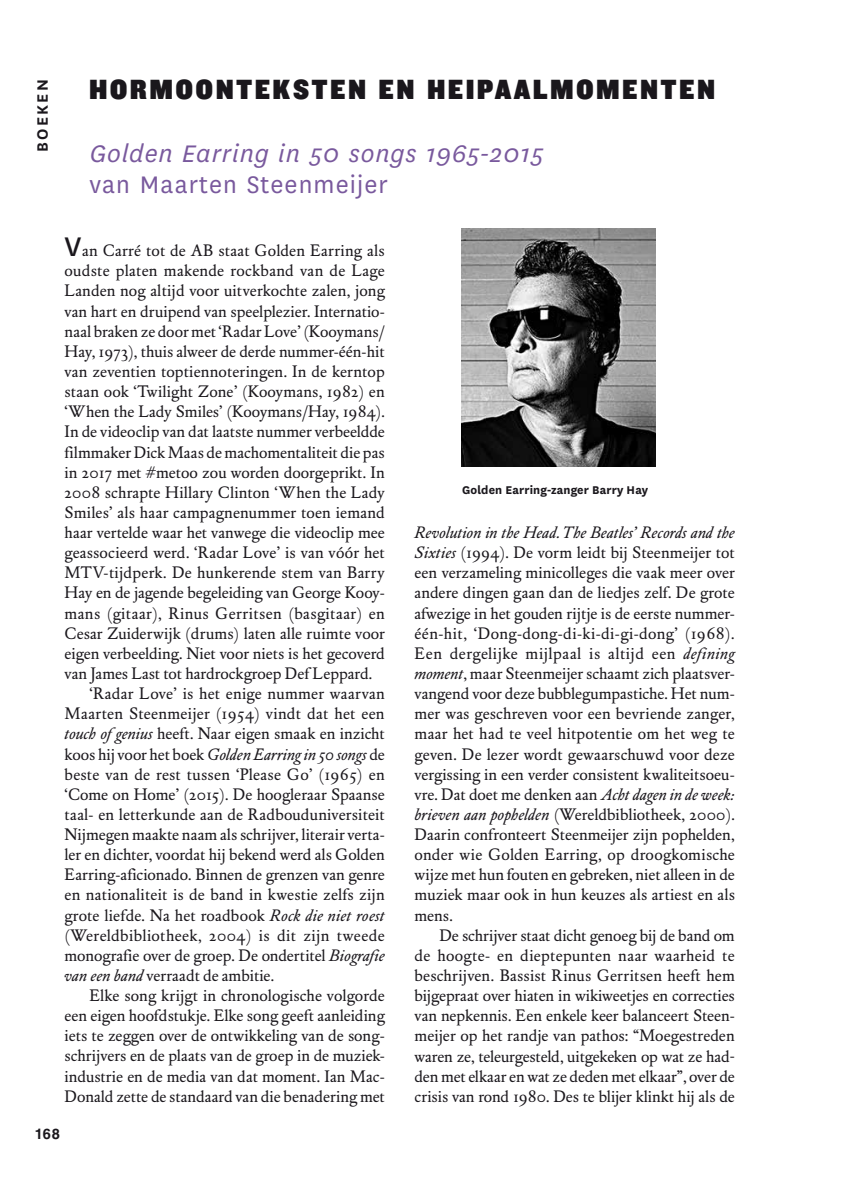
<style>
.page{position:relative;width:844px;height:1191px;background:#fff}
.page>*{position:absolute;margin:0;border:0;box-sizing:border-box;transform-origin:0 0}
.t1{font:28.88px "Knockout HTF91 Ultmt Middlewt";letter-spacing:.11em;color:#1a171c;scale:.95 1}
.t2{font:italic 28px "National";letter-spacing:.03em;color:#79599d}
.t3{font:28px "National";letter-spacing:.04em;color:#79599d}
.t4{font:600 17.5px "National";letter-spacing:.12em;color:#1a171c}
.t5{font:16.45px/20.1px "DTL Elzevir ST";letter-spacing:.005em;color:#1a171c;text-align:justify}
.t6{font:16.45px "DTL Elzevir ST";letter-spacing:.025em;color:#1a171c}
.t7{font:italic 16.28px "DTL Elzevir ST";letter-spacing:.005em;color:#1a171c}
.t8{font:700 14.7px "Helvetica LT Std";color:#1a171c}
.t9{font:700 13.12px "National";letter-spacing:.01em;color:#1a171c}
.s1{font-family:"National";font-size:31.5px}
.s2{font-style:italic;font-size:16.28px}
.s3{font-style:normal;font-size:16.45px}
</style>
<div class="page">
<img style="left:461px;top:228px;width:194px;height:238px">
<p class="t4" style="left:30px;top:152px;width:74px;rotate:-90deg">BOEKEN</p>
<h1 class="t1" style="left:89px;top:73px;width:659px">HORMOONTEKSTEN EN HEIPAALMOMENTEN</h1>
<h2 class="t2" style="left:89px;top:136px;width:455px">Golden Earring in 50 songs 1965-2015</h2>
<h2 class="t3" style="left:89px;top:167px;width:300px">van Maarten Steenmeijer</h2>
<p class="t5" style="left:64px;top:241px;width:321px"><span class="s1">V</span>an Carré tot de AB staat Golden Earring als</p>
<p class="t5" style="left:64px;top:261px;width:322px">oudste platen makende rockband van de Lage</p>
<p class="t5" style="left:64px;top:281px;width:321px">Landen nog altijd voor uitverkochte zalen, jong</p>
<p class="t5" style="left:64px;top:301px;width:321px">van hart en druipend van speelplezier. Internatio-</p>
<p class="t5" style="left:64px;top:321px;width:321px">naal braken ze door met ‘Radar Love’ (Kooymans/</p>
<p class="t5" style="left:64px;top:341px;width:321px">Hay, 1973), thuis alweer de derde nummer-één-hit</p>
<p class="t5" style="left:64px;top:361px;width:321px">van zeventien toptiennoteringen. In de kerntop</p>
<p class="t5" style="left:64px;top:382px;width:321px">staan ook ‘Twilight Zone’ (Kooymans, 1982) en</p>
<p class="t5" style="left:64px;top:402px;width:321px">‘When the Lady Smiles’ (Kooymans/Hay, 1984).</p>
<p class="t5" style="left:64px;top:422px;width:321px">In de videoclip van dat laatste nummer verbeeldde</p>
<p class="t5" style="left:64px;top:442px;width:321px">filmmaker Dick Maas de machomentaliteit die pas</p>
<p class="t5" style="left:64px;top:462px;width:322px">in 2017 met #metoo zou worden doorgeprikt. In</p>
<p class="t5" style="left:64px;top:482px;width:321px">2008 schrapte Hillary Clinton ‘When the Lady</p>
<p class="t5" style="left:64px;top:502px;width:321px">Smiles’ als haar campagnenummer toen iemand</p>
<p class="t5" style="left:64px;top:522px;width:321px">haar vertelde waar het vanwege die videoclip mee</p>
<p class="t5" style="left:64px;top:543px;width:321px">geassocieerd werd. ‘Radar Love’ is van vóór het</p>
<p class="t5" style="left:64px;top:563px;width:321px">MTV-tijdperk. De hunkerende stem van Barry</p>
<p class="t5" style="left:64px;top:583px;width:321px">Hay en de jagende begeleiding van George Kooy-</p>
<p class="t6" style="left:64px;top:603px;width:321px">mans (gitaar), Rinus Gerritsen (basgitaar) en</p>
<p class="t5" style="left:64px;top:623px;width:322px">Cesar Zuiderwijk (drums) laten alle ruimte voor</p>
<p class="t5" style="left:64px;top:643px;width:322px">eigen verbeelding. Niet voor niets is het gecoverd</p>
<p class="t5" style="left:64px;top:663px;width:309px">van James Last tot hardrockgroep Def Leppard.</p>
<p class="t5" style="left:89px;top:683px;width:297px">‘Radar Love’ is het enige nummer waarvan</p>
<p class="t5" style="left:64px;top:704px;width:321px">Maarten Steenmeijer (1954) vindt dat het een</p>
<p class="t5" style="left:64px;top:724px;width:322px"><span class="s2">touch ofgenius</span> heeft. Naar eigen smaak en inzicht</p>
<p class="t7" style="left:64px;top:744px;width:321px"><span class="s3">koos hij voor het boek</span> Golden Earring in 50 songs <span class="s3">de</span></p>
<p class="t5" style="left:64px;top:764px;width:322px">beste van de rest tussen ‘Please Go’ (1965) en ‘Come on Home’ (2015). De hoogleraar Spaanse taal- en letterkunde aan de Radbouduniversiteit Nijmegen maakte naam als schrijver, literair verta&shy;ler en dichter, voordat hij bekend werd als Golden Earring-aficionado. Binnen de grenzen van genre en nationaliteit is de band in kwestie zelfs zijn grote liefde. Na het roadbook <span class="s2">Rock die niet roest </span>(Wereldbibliotheek, 2004) is dit zijn tweede monografie over de groep. De ondertitel <span class="s2">Biografie van een band</span> verraadt de ambitie.</p>
<p class="t5" style="left:64px;top:985px;width:322px;text-indent:25px">Elke song krijgt in chronologische volgorde een eigen hoofdstukje. Elke song geeft aanleiding iets te zeggen over de ontwikkeling van de song&shy;schrijvers en de plaats van de groep in de muziek&shy;industrie en de media van dat moment. Ian Mac-Donald zette de standaard van die benadering met</p>
<p class="t9" style="left:462px;top:480px;width:187px">Golden Earring-zanger Barry Hay</p>
<p class="t7" style="left:414px;top:523px;width:321px">Revolution in the Head. The Beatles’ Records and the</p>
<p class="t5" style="left:414px;top:543px;width:322px"><span class="s2">Sixties</span> (1994). De vorm leidt bij Steenmeijer tot een verzameling minicolleges die vaak meer over andere dingen gaan dan de liedjes zelf. De grote afwezige in het gouden rijtje is de eerste nummer&shy;één-hit, ‘Dong-dong-di-ki-di-gi-dong’ (1968).<br>Een dergelijke mijlpaal is altijd een <span class="s2">defining moment</span>, maar Steenmeijer schaamt zich plaatsver&shy;vangend voor deze bubblegumpastiche. Het num&shy;mer was geschreven voor een bevriende zanger, maar het had te veel hitpotentie om het weg te geven. De lezer wordt gewaarschuwd voor deze vergissing in een verder consistent kwaliteitsoeu&shy;vre. Dat doet me denken aan <span class="s2">Acht dagen in de week: brieven aan pophelden</span> (Wereldbibliotheek, 2000).<br>Daarin confronteert Steenmeijer zijn pophelden, onder wie Golden Earring, op droogkomische wijze met hun fouten en gebreken, niet alleen in de muziek maar ook in hun keuzes als artiest en als mens.</p>
<p class="t5" style="left:414px;top:925px;width:322px;text-indent:25px">De schrijver staat dicht genoeg bij de band om de hoogte- en dieptepunten naar waarheid te beschrijven. Bassist Rinus Gerritsen heeft hem bijgepraat over hiaten in wikiweetjes en correcties van nepkennis. Een enkele keer balanceert Steen&shy;meijer op het randje van pathos: “Moegestreden waren ze, teleurgesteld, uitgekeken op wat ze had&shy;den met elkaar en wat ze deden met elkaar”, over de crisis van rond 1980. Des te blijer klinkt hij als de</p>
<p class="t8" style="left:35px;top:1124px;width:27px">168</p>
</div>
